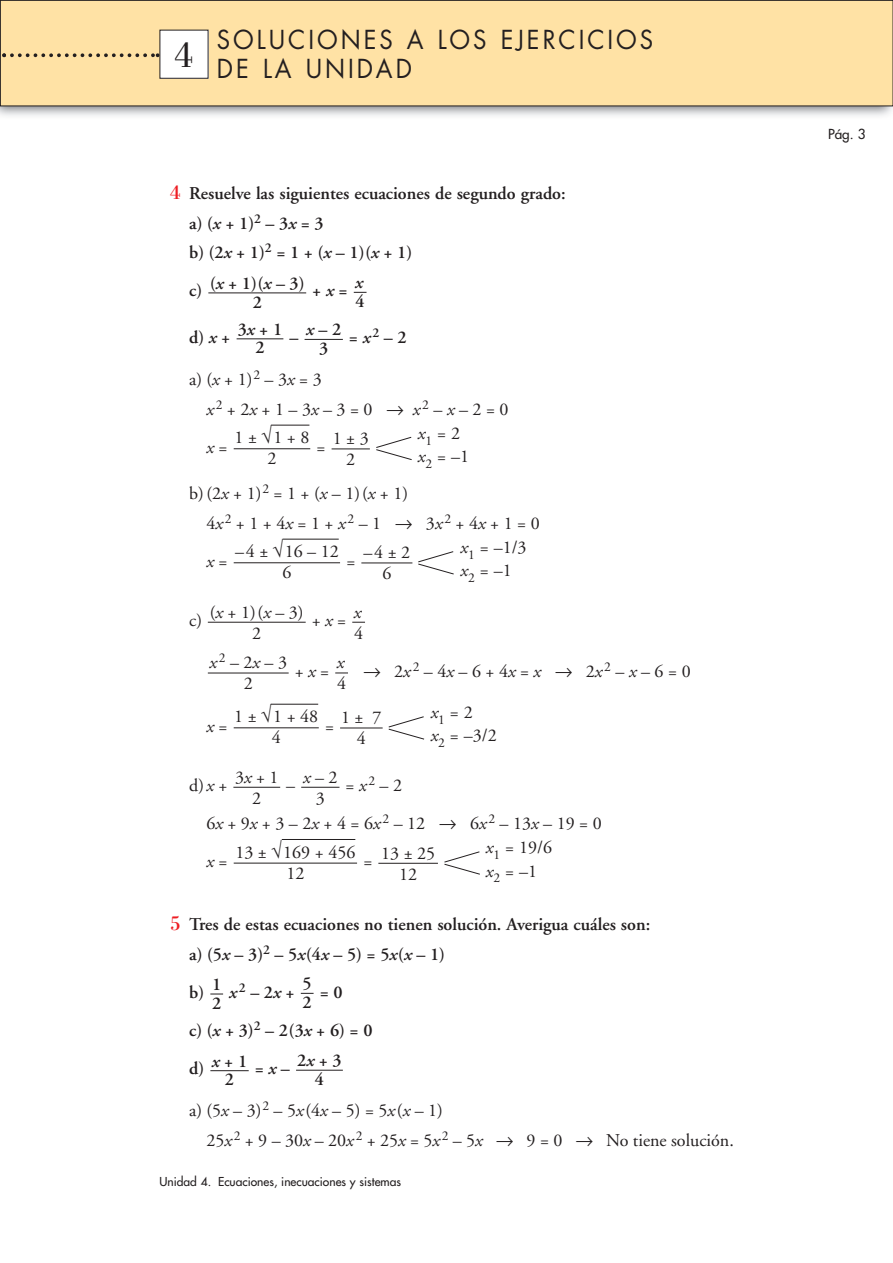
<style>
.page{position:relative;width:893px;height:1263px;background:#fff}
.page>*{position:absolute;margin:0;border:0;box-sizing:border-box;transform-origin:0 0}
.t1{font:37.5px "Bodoni";color:#231f20}
.t2{font:25.5px/28.5px "Futura";letter-spacing:.125em;color:#231f20;scale:.94 1}
.t3{font:18px/21px "Adobe Garamond";color:#231f20;text-align:center}
.t4{font:600 18px/18.8px "Adobe Garamond";color:#231f20}
.t5{font:italic 18px "Adobe Garamond";color:#231f20}
.t6{font:italic 600 18px "Adobe Garamond";color:#231f20}
.t7{font:13.5px "Futura";color:#231f20}
.t8{font:12px "Futura";color:#231f20}
.s1{font-family:"Bodoni";font-weight:400;font-size:21px;color:#ee1d23}
.s2{font-style:italic}
.s3{font-style:normal}
</style>
<div class="page">
<hr style="left:296px;top:1070px;width:47px;height:1px;background:#231f20">
<hr style="left:210px;top:1070px;width:39px;height:1px;background:#231f20">
<svg style="left:301px;top:993px;width:12px;height:1px"></svg>
<svg style="left:210px;top:994px;width:13px;height:1px"></svg>
<hr style="left:282px;top:839px;width:73px;height:1px;background:#231f20">
<hr style="left:234px;top:863px;width:123px;height:1px;background:#231f20">
<hr style="left:301px;top:787px;width:38px;height:1px;background:#231f20">
<hr style="left:233px;top:787px;width:47px;height:1px;background:#231f20">
<hr style="left:340px;top:728px;width:42px;height:1px;background:#231f20">
<hr style="left:271px;top:704px;width:47px;height:1px;background:#231f20">
<hr style="left:234px;top:727px;width:85px;height:1px;background:#231f20">
<svg style="left:335px;top:673px;width:13px;height:1px"></svg>
<hr style="left:208px;top:673px;width:81px;height:1px;background:#231f20">
<svg style="left:352px;top:622px;width:13px;height:1px"></svg>
<hr style="left:208px;top:622px;width:98px;height:1px;background:#231f20">
<hr style="left:361px;top:563px;width:51px;height:1px;background:#231f20">
<hr style="left:283px;top:539px;width:56px;height:1px;background:#231f20">
<hr style="left:234px;top:562px;width:106px;height:1px;background:#231f20">
<hr style="left:331px;top:449px;width:39px;height:1px;background:#231f20">
<hr style="left:271px;top:425px;width:38px;height:1px;background:#231f20">
<hr style="left:234px;top:448px;width:76px;height:1px;background:#231f20">
<hr style="left:304px;top:339px;width:39px;height:1px;background:#231f20">
<hr style="left:236px;top:339px;width:47px;height:1px;background:#231f20">
<svg style="left:354px;top:292px;width:12px;height:1px"></svg>
<hr style="left:208px;top:293px;width:98px;height:1px;background:#231f20">
<img style="left:0;top:106px;width:892px;height:10px">
<div style="left:0;top:0;width:892px;height:106px;background:#ffe2a5"></div>
<div style="left:0;top:0;width:892px;height:106px;border:1px solid #231f20"></div>
<svg style="left:2px;top:53px;width:157px;height:4px"></svg>
<div style="left:160px;top:30px;width:48px;height:48px;background:#fff"></div>
<svg style="left:375px;top:436px;width:105px;height:439px"></svg>
<h1 class="t1" style="left:175px;top:41px;width:20px">4</h1>
<h1 class="t1" style="left:175px;top:41px;width:20px">1</h1>
<h2 class="t2" style="left:217px;top:28px;width:465px">SOLUCIONES A LOS EJERCICIOS<br>DE LA UNIDAD</h2>
<p class="t4" style="left:189px;top:180px;width:378px;line-height:29.5px;text-indent:-19px"><span class="s1">4</span> Resuelve las siguientes ecuaciones de segundo grado: a) (<span class="s2">x</span> + 1)<sup>2</sup> – 3<span class="s2">x</span> = 3<br>b) (2<span class="s2">x</span> + 1)<sup>2</sup> = 1 + (<span class="s2">x</span> – 1)(<span class="s2">x</span> + 1)</p>
<p class="t4" style="left:189px;top:283px;width:14px">c)</p>
<p class="t4" style="left:312px;top:283px;width:37px">+ <span class="s2">x</span> =</p>
<p class="t4" style="left:189px;top:329px;width:43px">d) <span class="s2">x</span> +</p>
<p class="t4" style="left:289px;top:329px;width:10px">–</p>
<p class="t4" style="left:349px;top:329px;width:59px">= <span class="s2">x</span><sup>2</sup>– 2</p>
<p class="t3" style="left:206px;top:366px;width:304px;line-height:29.5px;text-align:left;text-indent:-17px">a) (<span class="s2">x</span> + 1)<sup>2</sup> – 3<span class="s2">x</span> = 3<br><span class="s2">x</span><sup>2</sup>+ 2<span class="s2">x</span>+1 – 3<span class="s2">x</span>– 3 = 0 → <span class="s2">x</span><sup>2</sup>– <span class="s2">x</span>– 2 = 0</p>
<p class="t5" style="left:206px;top:440px;width:23px">x<span class="s3">=</span></p>
<p class="t3" style="left:316px;top:438px;width:10px">=</p>
<p class="t3" style="left:206px;top:480px;width:335px;line-height:29.5px;text-align:left;text-indent:-17px">b)(2<span class="s2">x</span> + 1)<sup>2</sup> = 1 + (<span class="s2">x</span> – 1)(<span class="s2">x</span> + 1)<br>4<span class="s2">x</span><sup>2</sup> +1 + 4<span class="s2">x</span>= 1 + <span class="s2">x</span><sup>2</sup> – 1 → 3<span class="s2">x</span><sup>2</sup> + 4<span class="s2">x</span>+ 1 = 0</p>
<p class="t5" style="left:206px;top:554px;width:23px">x<span class="s3">=</span></p>
<p class="t3" style="left:346px;top:552px;width:10px">=</p>
<p class="t4" style="left:210px;top:275px;width:96px;text-align:center">(<span class="s2">x</span> + 1)(<span class="s2">x</span> – 3)<br>2</p>
<p class="t6" style="left:355px;top:275px;width:9px">x</p>
<p class="t4" style="left:355px;top:294px;width:11px">4</p>
<p class="t4" style="left:238px;top:321px;width:46px;text-align:center">3<span class="s2">x</span> + 1<br>2</p>
<p class="t4" style="left:306px;top:322px;width:37px;text-align:center"><span class="s2">x</span> – 2<br>3</p>
<p class="t3" style="left:234px;top:429px;width:76px">1 ±√1+ 8<br>2</p>
<p class="t3" style="left:418px;top:423px;width:53px;line-height:23.1px;text-align:left"><span class="s2">x</span><sub>1</sub> = 2 <span class="s2">x</span><sub>2</sub> = –1</p>
<p class="t3" style="left:333px;top:430px;width:37px">1 ±3<br>2</p>
<p class="t3" style="left:235px;top:543px;width:105px">–4 ± √16 – 12<br>6</p>
<p class="t3" style="left:460px;top:537px;width:68px;line-height:23.1px;text-align:left"><span class="s2">x</span><sub>1</sub> = –1/3 <span class="s2">x</span><sub>2</sub> = –1</p>
<p class="t3" style="left:363px;top:544px;width:48px">–4 ±2<br>6</p>
<p class="t3" style="left:210px;top:603px;width:95px">(<span class="s2">x</span> + 1)(<span class="s2">x</span> – 3)<br>2</p>
<p class="t3" style="left:189px;top:611px;width:14px">c)</p>
<p class="t3" style="left:312px;top:611px;width:36px">+ <span class="s2">x</span>=</p>
<p class="t5" style="left:354px;top:605px;width:9px">x</p>
<p class="t3" style="left:354px;top:624px;width:10px">4</p>
<p class="t3" style="left:209px;top:654px;width:79px"><span class="s2">x</span><sup>2</sup> – 2<span class="s2">x</span>– 3<br>2</p>
<p class="t5" style="left:337px;top:655px;width:9px">x</p>
<p class="t3" style="left:337px;top:675px;width:10px">4</p>
<p class="t3" style="left:295px;top:662px;width:36px">+<span class="s2">x</span>=</p>
<p class="t3" style="left:363px;top:662px;width:329px">→ 2<span class="s2">x</span><sup>2</sup>– 4<span class="s2">x</span>– 6 + 4<span class="s2">x</span>= <span class="s2">x</span> → 2<span class="s2">x</span><sup>2</sup>– <span class="s2">x</span>– 6 = 0</p>
<p class="t3" style="left:234px;top:708px;width:85px">1 ±√1+ 48<br>4</p>
<p class="t5" style="left:206px;top:719px;width:23px">x<span class="s3">=</span></p>
<p class="t3" style="left:325px;top:717px;width:10px">=</p>
<p class="t3" style="left:341px;top:709px;width:42px">1 ± 7<br>4</p>
<p class="t3" style="left:430px;top:703px;width:68px;line-height:23.1px;text-align:left"><span class="s2">x</span><sub>1</sub> = 2<br><span class="s2">x</span><sub>2</sub> = –3/2</p>
<p class="t3" style="left:235px;top:768px;width:45px">3<span class="s2">x</span> + 1<br>2</p>
<p class="t3" style="left:303px;top:768px;width:36px"><span class="s2">x</span>– 2<br>3</p>
<p class="t3" style="left:206px;top:768px;width:397px;line-height:38px;text-align:left;text-indent:139px">= <span class="s2">x</span><sup>2</sup>– 2<br>6<span class="s2">x</span> +9<span class="s2">x</span> + 3 – 2<span class="s2">x</span> + 4 = 6<span class="s2">x</span><sup>2</sup> – 12 → 6<span class="s2">x</span><sup>2</sup> – 13<span class="s2">x</span> – 19 = 0 <span class="s2">x</span>=</p>
<p class="t3" style="left:189px;top:776px;width:40px">d)<span class="s2">x</span> +</p>
<p class="t3" style="left:286px;top:776px;width:10px">–</p>
<p class="t3" style="left:235px;top:843px;width:121px">13 ± √169 + 456<br>12</p>
<p class="t3" style="left:486px;top:838px;width:68px;line-height:23.1px;text-align:left"><span class="s2">x</span><sub>1</sub> = 19/6 <span class="s2">x</span><sub>2</sub> = –1</p>
<p class="t3" style="left:381px;top:844px;width:56px">13 ± 25<br>12</p>
<p class="t3" style="left:363px;top:852px;width:10px">=</p>
<p class="t4" style="left:189px;top:912px;width:462px;line-height:29.5px;text-indent:-19px"><span class="s1">5</span> Tres de estas ecuaciones no tienen solución. Averigua cuáles son: a) (5<span class="s2">x</span> – 3)<sup>2</sup> – 5<span class="s2">x</span>(4<span class="s2">x</span> – 5) = 5<span class="s2">x</span>(<span class="s2">x</span> – 1)</p>
<p class="t4" style="left:189px;top:985px;width:107px">b) <span class="s2">x</span><sup>2</sup> – 2<span class="s2">x</span> +</p>
<p class="t4" style="left:302px;top:976px;width:11px">5<br>2</p>
<p class="t4" style="left:212px;top:976px;width:11px">1<br>2</p>
<p class="t4" style="left:189px;top:975px;width:185px;line-height:38px;text-indent:130px">= 0<br>c) (<span class="s2">x</span> + 3)<sup>2</sup> – 2(3<span class="s2">x</span> + 6) = 0 d)</p>
<p class="t4" style="left:297px;top:1053px;width:46px;text-align:center">2<span class="s2">x</span> + 3<br>4</p>
<p class="t4" style="left:212px;top:1053px;width:37px;text-align:center"><span class="s2">x</span> + 1<br>2</p>
<p class="t4" style="left:255px;top:1061px;width:37px">= <span class="s2">x</span> –</p>
<p class="t3" style="left:206px;top:1097px;width:529px;line-height:29.5px;text-align:left;text-indent:-17px">a) (5<span class="s2">x</span> – 3)<sup>2</sup> – 5<span class="s2">x</span>(4<span class="s2">x</span> – 5) = 5<span class="s2">x</span>(<span class="s2">x</span> – 1)<br>25<span class="s2">x</span> <sup>2</sup> + 9 – 30<span class="s2">x</span> – 20<span class="s2">x</span> <sup>2</sup> + 25<span class="s2">x</span> = 5<span class="s2">x</span> <sup>2</sup> – 5<span class="s2">x</span> → 9 = 0 → No tiene solución.</p>
<p class="t8" style="left:159px;top:1176px;width:243px">Unidad 4. Ecuaciones, inecuaciones y sistemas</p>
<p class="t7" style="left:828px;top:128px;width:39px">Pág. 3</p>
</div>
